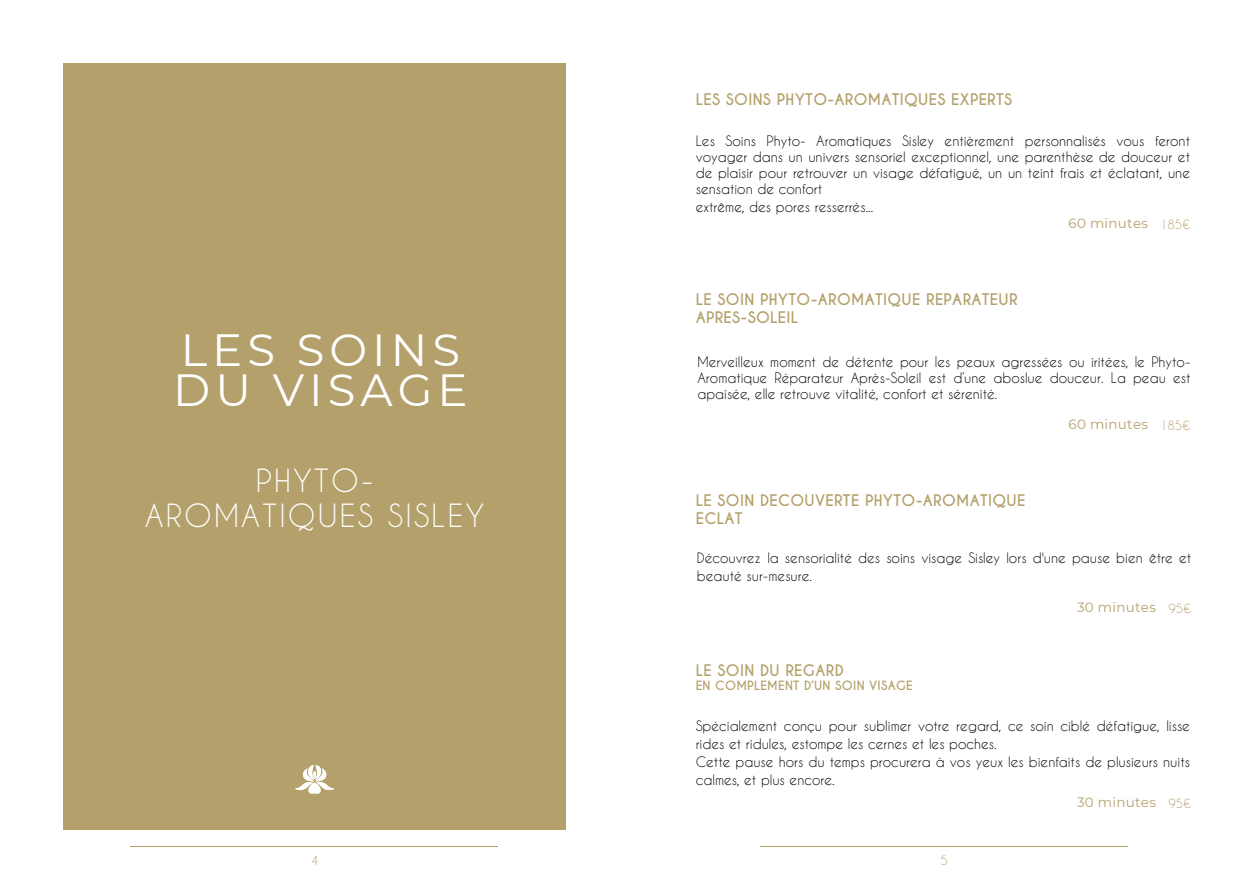
<style>
.page{position:relative;width:1259px;height:893px;background:#fff}
.page>*{position:absolute;margin:0;border:0;box-sizing:border-box;transform-origin:0 0}
.t1{font:45px/40.5px "Montserrat";letter-spacing:.11em;color:#fff}
.t2{font:30px/34.8px "Caviar Dreams";letter-spacing:.075em;color:#fff;text-align:center}
.t3{font:700 15px/18px "Caviar Dreams";letter-spacing:.02em;color:#b3a06a}
.t4{font:13.5px/15.8px "Caviar Dreams";color:#000}
.t5{font:13.5px "Montserrat";letter-spacing:.02em;color:#b3a06a}
.t6{font:700 12px "Caviar Dreams";letter-spacing:.02em;color:#b3a06a}
.t7{font:12px "Caviar Dreams";color:#b3a06a}
</style>
<div class="page">
<hr style="left:131px;top:846px;width:367px;height:1px;background:#b3a06a">
<div style="left:64px;top:64px;width:502px;height:765px;background:#b3a06a"></div>
<svg style="left:295px;top:765px;width:39px;height:28px"></svg>
<hr style="left:760px;top:846px;width:367px;height:1px;background:#b3a06a">
<h4 class="t3" style="left:696px;top:90px;width:318px">LES SOINS PHYTO-AROMATIQUES EXPERTS</h4>
<h3 class="t4" style="left:696px;top:133px;width:496px;text-align:justify">Les Soins Phyto- Aromatiques Sisley entièrement personnalisés vous feront voyager dans un univers sensoriel exceptionnel, une parenthèse de douceur et de plaisir pour retrouver un visage défatigué, un un teint frais et éclatant, une sensation de confort</h3>
<h3 class="t4" style="left:696px;top:198px;width:179px">extrême, des pores resserrés...</h3>
<h4 class="t1" style="left:173px;top:329px;width:296px">LES SOINS<br>DU VISAGE</h4>
<h4 class="t2" style="left:145px;top:462px;width:341px">PHYTO-<br>AROMATIQUES SISLEY</h4>
<p class="t3" style="left:696px;top:291px;width:323px">LE SOIN PHYTO-AROMATIQUE REPARATEUR<br>APRES-SOLEIL</p>
<h3 class="t5" style="left:1068px;top:215px;width:81px">60 minutes</h3>
<p class="t7" style="left:1160px;top:217px;width:32px">185€</p>
<h4 class="t4" style="left:697px;top:354px;width:495px;text-align:justify">Merveilleux moment de détente pour les peaux agressées ou iritées, le Phyto-Aromatique Réparateur Après-Soleil est d’une aboslue douceur. La peau est apaisée, elle retrouve vitalité, confort et sérenité.</h4>
<h3 class="t3" style="left:696px;top:492px;width:331px">LE SOIN DECOUVERTE PHYTO-AROMATIQUE<br>ECLAT</h3>
<h4 class="t5" style="left:1068px;top:416px;width:81px">60 minutes</h4>
<h4 class="t7" style="left:1160px;top:418px;width:32px">185€</h4>
<p class="t4" style="left:697px;top:548px;width:496px;line-height:18px">Découvrez la sensorialité des soins visage Sisley lors d'une pause bien être et beauté sur-mesure.</p>
<h5 class="t5" style="left:1077px;top:599px;width:80px">30 minutes</h5>
<p class="t7" style="left:1168px;top:601px;width:25px">95€</p>
<p class="t3" style="left:696px;top:661px;width:150px">LE SOIN DU REGARD</p>
<p class="t6" style="left:696px;top:677px;width:218px">EN COMPLEMENT D’UN SOIN VISAGE</p>
<p class="t4" style="left:696px;top:716px;width:496px;line-height:18px">Spécialement conçu pour sublimer votre regard, ce soin ciblé défatigue, lisse rides et ridules, estompe les cernes et les poches.<br>Cette pause hors du temps procurera à vos yeux les bienfaits de plusieurs nuits calmes, et plus encore.</p>
<h4 class="t5" style="left:1077px;top:794px;width:80px">30 minutes</h4>
<h4 class="t7" style="left:1168px;top:796px;width:25px">95€</h4>
<h1 class="t7" style="left:311px;top:853px;width:9px">4</h1>
<h2 class="t7" style="left:940px;top:853px;width:9px">5</h2>
</div>
